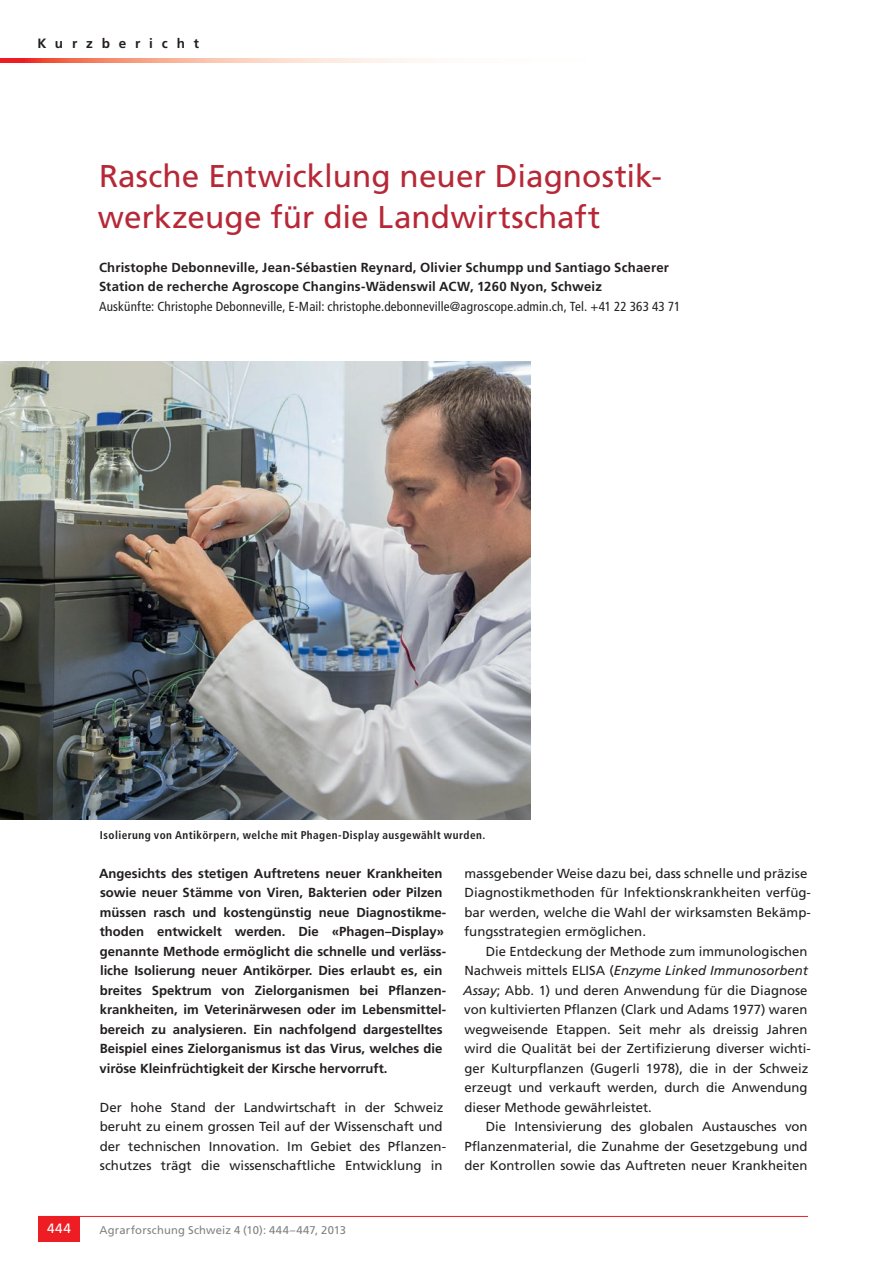
<style>
.page{position:relative;width:893px;height:1263px;background:#fff}
.page>*{position:absolute;margin:0;border:0;box-sizing:border-box;transform-origin:0 0}
.t1{font:31.5px/40.5px "Frutiger LT Std";color:#b72837}
.t2{font:700 13.5px "Frutiger LT Std";letter-spacing:.655em;color:#231f20}
.t3{font:13.5px "Frutiger LT Std";color:#fff}
.t4{font:13.2px/19.5px "Frutiger LT Std";color:#231f20}
.t5{font:700 13.2px/19.5px "Frutiger LT Std";color:#231f20}
.t6{font:condensed 13.2px "Frutiger LT Std";letter-spacing:.015em;color:#231f20}
.t7{font:700 condensed 11.25px "Frutiger LT Std";letter-spacing:.04em;color:#231f20}
.t8{font:11.25px "Frutiger LT Std";letter-spacing:.015em;color:#808285}
.s1{font-style:italic}
</style>
<div class="page">
<hr style="left:38px;top:1216px;width:770px;height:1px;background:#ee1d23">
<div style="left:38px;top:1216px;width:42px;height:26px;background:#ee1d23"></div>
<svg style="left:0;top:58px;width:425px;height:5px;background:#f8b0a0"></svg>
<img style="left:0;top:361px;width:530px;height:458px">
<p class="t2" style="left:37px;top:36px;width:163px">Kurzbericht</p>
<h1 class="t1" style="left:98px;top:156px;width:565px">Rasche Entwicklung neuer Diagnostik&shy;werkzeuge für die Landwirtschaft</h1>
<p class="t5" style="left:99px;top:258px;width:571px">Christophe Debonneville, Jean-Sébastien Reynard, Olivier Schumpp und Santiago Schaerer<br>Station de recherche Agroscope Changins-Wädenswil ACW, 1260 Nyon, Schweiz</p>
<p class="t6" style="left:99px;top:299px;width:583px">Auskünfte: Christophe Debonneville, E-Mail: christophe.debonneville@agroscope.admin.ch, Tel. +41 22 363 43 71</p>
<p class="t7" style="left:100px;top:828px;width:387px">Isolierung von Antikörpern, welche mit Phagen-Display ausgewählt wurden.</p>
<p class="t5" style="left:99px;top:863px;width:348px">Angesichts des stetigen Auftretens neuer Krankheiten sowie neuer Stämme von Viren, Bakterien oder Pilzen müssen rasch und kostengünstig neue Diagnostikme&shy;thoden entwickelt werden. Die «Phagen–Display» genannte Methode ermöglicht die schnelle und verläss&shy;liche Isolierung neuer Antikörper. Dies erlaubt es, ein breites Spektrum von Zielorganismen bei Pflanzen&shy;krankheiten, im Veterinärwesen oder im Lebensmittel&shy;bereich zu analysieren. Ein nachfolgend dargestelltes Beispiel eines Zielorganismus ist das Virus, welches die viröse Kleinfrüchtigkeit der Kirsche hervorruft.</p>
<p class="t4" style="left:100px;top:1097px;width:348px">Der hohe Stand der Landwirtschaft in der Schweiz beruht zu einem grossen Teil auf der Wissenschaft und der technischen Innovation. Im Gebiet des Pflanzen&shy;schutzes trägt die wissenschaftliche Entwicklung in</p>
<p class="t4" style="left:464px;top:863px;width:348px">massgebender Weise dazu bei, dass schnelle und präzise Diagnostikmethoden für Infektionskrankheiten verfüg&shy;bar werden, welche die Wahl der wirksamsten Bekämp&shy;fungsstrategien ermöglichen.</p>
<p class="t4" style="left:463px;top:941px;width:349px;text-indent:22px">Die Entdeckung der Methode zum immunologischen Nachweis mittels ELISA (<span class="s1">Enzyme Linked Immunosorbent Assay</span>; Abb. 1) und deren Anwendung für die Diagnose von kultivierten Pflanzen (Clark und Adams 1977) waren wegweisende Etappen. Seit mehr als dreissig Jahren wird die Qualität bei der Zertifizierung diverser wichti&shy;ger Kulturpflanzen (Gugerli 1978), die in der Schweiz erzeugt und verkauft werden, durch die Anwendung dieser Methode gewährleistet.</p>
<p class="t4" style="left:464px;top:1117px;width:345px;text-align:justify;text-indent:21px">Die Intensivierung des globalen Austausches von Pflanzenmaterial, die Zunahme der Gesetzgebung und der Kontrollen sowie das Auftreten neuer Krankheiten</p>
<p class="t3" style="left:47px;top:1221px;width:26px">444</p>
<p class="t8" style="left:99px;top:1223px;width:248px">Agrarforschung Schweiz 4 (10): 444–447, 2013</p>
</div>
